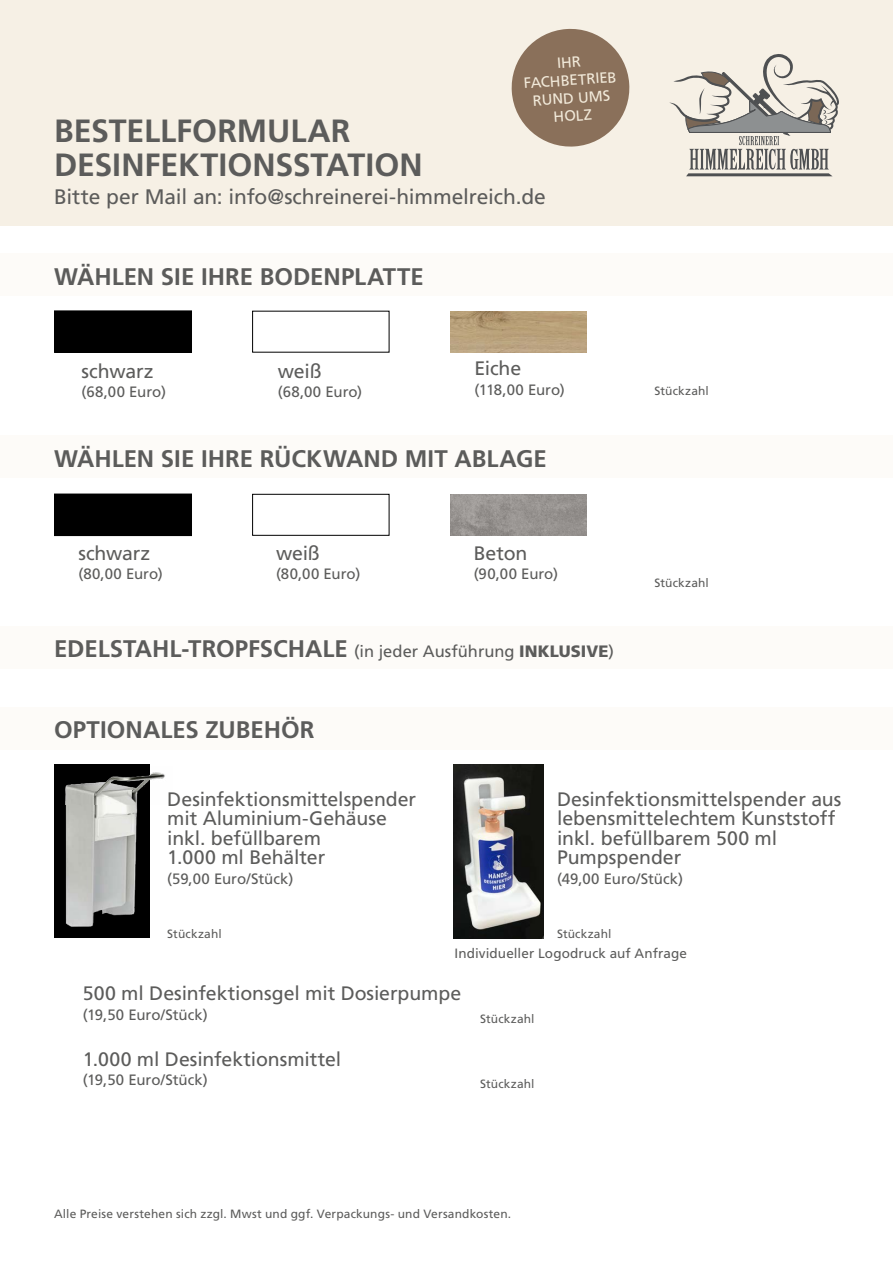
<style>
.page{position:relative;width:893px;height:1263px;background:#fff}
.page>*{position:absolute;margin:0;border:0;box-sizing:border-box;transform-origin:0 0}
.t1{font:700 32.1px/34.5px "Frutiger";color:#5c5c5b}
.t2{font:700 24px "Frutiger";color:#5c5c5b}
.t3{font:21px "Frutiger";letter-spacing:-.01em;color:#5c5c5b}
.t4{font:19.5px/19.5px "Frutiger";letter-spacing:-.005em;color:#5c5c5b}
.t5{font:15px "Frutiger";color:#5c5c5b}
.t6{font:14.85px/17.9px "Frutiger";color:#f2eada;text-align:center}
.t7{font:13.5px "Frutiger";letter-spacing:.005em;color:#5c5c5b}
.t8{font:12px "Frutiger";letter-spacing:.01em;color:#5c5c5b}
.s1{font-weight:400;font-size:16.5px}
.s2{font-weight:900;font-size:16.5px}
</style>
<div class="page">
<div style="left:0;top:0;width:893px;height:225px;background:#f6f0e5"></div>
<svg style="left:669px;top:54px;width:170px;height:172px"></svg>
<div style="left:0;top:707px;width:893px;height:42px;background:#fdfbf8"></div>
<svg style="left:511px;top:28px;width:119px;height:119px"></svg>
<div style="left:0;top:626px;width:893px;height:42px;background:#fdfbf8"></div>
<img style="left:454px;top:765px;width:89px;height:173px">
<img style="left:54px;top:765px;width:96px;height:173px">
<img style="left:60px;top:766px;width:105px;height:39px">
<div style="left:0;top:436px;width:893px;height:42px;background:#fdfbf8"></div>
<img style="left:450px;top:494px;width:137px;height:41px">
<div style="left:55px;top:494px;width:136px;height:41px;background:#000"></div>
<div style="left:54px;top:493px;width:138px;height:43px;border:2px solid #000"></div>
<div style="left:252px;top:494px;width:137px;height:41px;border:1px solid #000"></div>
<div style="left:0;top:253px;width:893px;height:43px;background:#fdfbf8"></div>
<img style="left:450px;top:311px;width:137px;height:41px">
<div style="left:55px;top:311px;width:136px;height:41px;background:#000"></div>
<div style="left:54px;top:310px;width:138px;height:43px;border:2px solid #000"></div>
<p class="t6" style="left:522px;top:56px;width:94px;rotate:-4deg">IHR<br>FACHBETRIEB<br>RUND UMS<br>HOLZ</p>
<h1 class="t1" style="left:54px;top:113px;width:370px">BESTELLFORMULAR<br>DESINFEKTIONSSTATION</h1>
<p class="t3" style="left:54px;top:184px;width:493px">Bitte per Mail an: info@schreinerei-himmelreich.de</p>
<p class="t2" style="left:54px;top:262px;width:371px">WÄHLEN SIE IHRE BODENPLATTE</p>
<p class="t4" style="left:475px;top:359px;width:48px">Eiche</p>
<p class="t5" style="left:475px;top:381px;width:92px">(118,00 Euro)</p>
<p class="t4" style="left:278px;top:361px;width:45px">weiß</p>
<p class="t5" style="left:278px;top:383px;width:86px">(68,00 Euro)</p>
<p class="t4" style="left:82px;top:361px;width:73px">schwarz</p>
<p class="t5" style="left:82px;top:383px;width:86px">(68,00 Euro)</p>
<p class="t8" style="left:654px;top:384px;width:56px">Stückzahl</p>
<p class="t2" style="left:54px;top:445px;width:494px">WÄHLEN SIE IHRE RÜCKWAND MIT ABLAGE</p>
<p class="t4" style="left:78px;top:543px;width:73px">schwarz</p>
<p class="t5" style="left:78px;top:565px;width:86px">(80,00 Euro)</p>
<p class="t4" style="left:276px;top:543px;width:45px">weiß</p>
<p class="t5" style="left:276px;top:565px;width:86px">(80,00 Euro)</p>
<p class="t4" style="left:474px;top:543px;width:55px">Beton</p>
<p class="t5" style="left:474px;top:565px;width:86px">(90,00 Euro)</p>
<p class="t2" style="left:54px;top:635px;width:561px">EDELSTAHL-TROPFSCHALE <span class="s1">(in jeder Ausführung</span> <span class="s2">INKLUSIVE</span><span class="s1">)</span></p>
<p class="t2" style="left:54px;top:716px;width:262px">OPTIONALES ZUBEHÖR</p>
<p class="t8" style="left:654px;top:576px;width:56px">Stückzahl</p>
<p class="t4" style="left:167px;top:789px;width:250px">Desinfektionsmittelspender mit Aluminium-Gehäuse inkl. befüllbarem<br>1.000 ml Behälter</p>
<p class="t5" style="left:167px;top:870px;width:128px">(59,00 Euro/Stück)</p>
<p class="t4" style="left:557px;top:789px;width:286px">Desinfektionsmittelspender aus lebensmittelechtem Kunststoff inkl. befüllbarem 500 ml<br>Pumpspender</p>
<p class="t5" style="left:557px;top:870px;width:128px">(49,00 Euro/Stück)</p>
<p class="t8" style="left:167px;top:927px;width:56px">Stückzahl</p>
<p class="t8" style="left:557px;top:927px;width:56px">Stückzahl</p>
<p class="t7" style="left:454px;top:945px;width:234px">Individueller Logodruck auf Anfrage</p>
<p class="t4" style="left:83px;top:984px;width:380px">500 ml Desinfektionsgel mit Dosierpumpe</p>
<p class="t5" style="left:83px;top:1006px;width:126px">(19,50 Euro/Stück)</p>
<p class="t4" style="left:83px;top:1049px;width:260px">1.000 ml Desinfektionsmittel</p>
<p class="t5" style="left:83px;top:1071px;width:126px">(19,50 Euro/Stück)</p>
<p class="t8" style="left:480px;top:1011px;width:56px">Stückzahl</p>
<p class="t8" style="left:480px;top:1076px;width:56px">Stückzahl</p>
<p class="t8" style="left:54px;top:1207px;width:459px">Alle Preise verstehen sich zzgl. Mwst und ggf. Verpackungs- und Versandkosten.</p>
</div>
